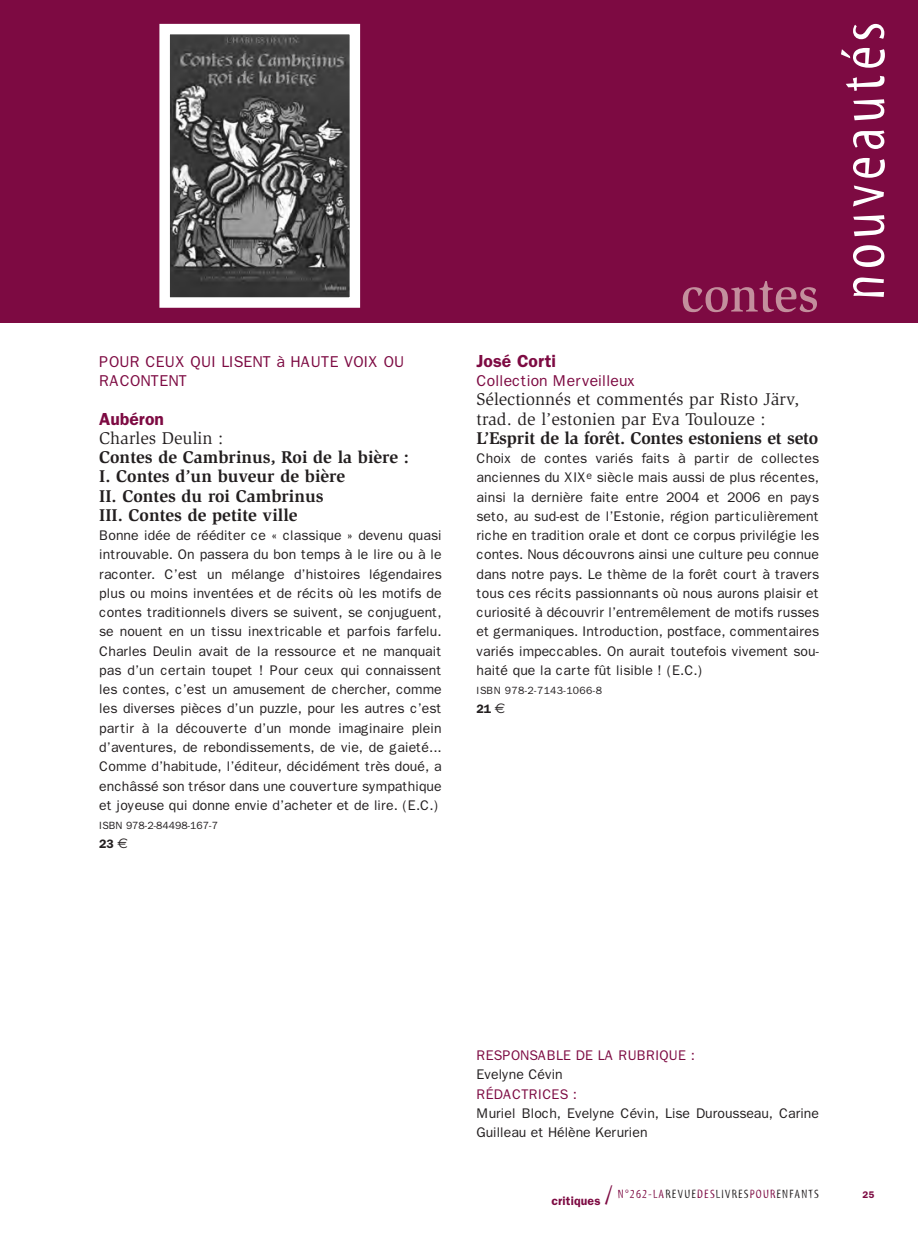
<style>
.page{position:relative;width:918px;height:1241px;background:#fff}
.page>*{position:absolute;margin:0;border:0;box-sizing:border-box;transform-origin:0 0}
.t1{font:63px "Myriad Tilt";letter-spacing:.08em;color:#fff}
.t2{font:700 17.5px/19.2px "Slimbach";color:#231f20}
.t3{font:17.5px/19.2px "Slimbach";color:#231f20}
.t4{font:600 17.5px "Franklin Gothic";color:#7d0a42}
.t5{font:15.75px/19.2px "Franklin Gothic";color:#7d0a42}
.t6{font:14px/19.2px "Franklin Gothic";color:#231f20;text-align:justify}
.t7{font:12.25px "Myriad Tilt";letter-spacing:.1em;color:#231f20}
.t8{font:600 12.25px "Franklin Gothic";color:#231f20}
.t9{font:10.5px "Franklin Gothic";letter-spacing:.015em;color:#231f20}
.t10{font:600 9.62px "Franklin Gothic";color:#7d0a42}
.s1{font-family:"Franklin Gothic";font-weight:600;color:#7d0a42}
.s2{font-weight:400}
.s3{font-family:"Euro Sans";font-weight:400;font-size:14px}
.s4{font-weight:700}
.s5{color:#7d0a42}
.s6{font-size:26.25px;color:#7d0a42}
</style>
<div class="page">
<div style="left:0;top:0;width:918px;height:322px;background:#7d0a42"></div>
<svg style="left:683px;top:281px;width:134px;height:31px"></svg>
<img style="left:170px;top:35px;width:179px;height:262px">
<div style="left:159px;top:24px;width:201px;height:284px;border:10px solid #fff"></div>
<p class="t5" style="left:99px;top:351px;width:307px">POUR CEUX QUI LISENT à HAUTE VOIX OU<br>RACONTENT</p>
<p class="t2" style="left:99px;top:410px;width:311px"><span class="s1">Aubéron<br></span><span class="s2">Charles Deulin :<br></span>Contes de Cambrinus, Roi de la bière :<br>I. Contes d’un buveur de bière<br>II. Contes du roi Cambrinus<br>III. Contes de petite ville</p>
<p class="t6" style="left:99px;top:525px;width:344px">Bonne idée de rééditer ce « classique » devenu quasi introuvable. On passera du bon temps à le lire ou à le raconter. C’est un mélange d’histoires légendaires plus ou moins inventées et de récits où les motifs de contes traditionnels divers se suivent, se conjuguent, se nouent en un tissu inextricable et parfois farfelu.<br>Charles Deulin avait de la ressource et ne manquait pas d’un certain toupet ! Pour ceux qui connaissent les contes, c’est un amusement de chercher, comme les diverses pièces d’un puzzle, pour les autres c’est partir à la découverte d’un monde imaginaire plein d’aventures, de rebondissements, de vie, de gaieté...<br>Comme d’habitude, l’éditeur, décidément très doué, a enchâssé son trésor dans une couverture sympathique et joyeuse qui donne envie d’acheter et de lire. (E.C.)</p>
<p class="t9" style="left:99px;top:819px;width:120px">ISBN 978-2-84498-167-7</p>
<p class="t8" style="left:99px;top:836px;width:30px">23 <span class="s3">€</span></p>
<p class="t1" style="left:840px;top:300px;width:280px;rotate:-90deg">nouveautés</p>
<p class="t4" style="left:476px;top:350px;width:81px">José Corti</p>
<p class="t5" style="left:476px;top:371px;width:161px">Collection Merveilleux</p>
<p class="t3" style="left:476px;top:391px;width:343px">Sélectionnés et commentés par Risto Järv, trad. de l’estonien par Eva Toulouze :<br><span class="s4">L’Esprit de la forêt. Contes estoniens et seto</span></p>
<p class="t6" style="left:476px;top:448px;width:344px">Choix de contes variés faits à partir de collectes anciennes du XIX<sup>e</sup> siècle mais aussi de plus récentes, ainsi la dernière faite entre 2004 et 2006 en pays seto, au sud-est de l’Estonie, région particulièrement riche en tradition orale et dont ce corpus privilégie les contes. Nous découvrons ainsi une culture peu connue dans notre pays. Le thème de la forêt court à travers tous ces récits passionnants où nous aurons plaisir et curiosité à découvrir l’entremêlement de motifs russes et germaniques. Introduction, postface, commentaires variés impeccables. On aurait toutefois vivement sou&shy;haité que la carte fût lisible ! (E.C.)</p>
<p class="t9" style="left:476px;top:684px;width:127px">ISBN 978-2-7143-1066-8</p>
<p class="t8" style="left:476px;top:702px;width:30px">21 <span class="s3">€</span></p>
<p class="t6" style="left:476px;top:1045px;width:344px;text-align:left"><span class="s5">RESPONSABLE DE LA RUBRIQUE :<br></span>Evelyne Cévin<br><span class="s5">RÉDACTRICES :<br></span>Muriel Bloch, Evelyne Cévin, Lise Durousseau, Carine<br>Guilleau et Hélène Kerurien</p>
<p class="t7" style="left:551px;top:1189px;width:269px"><span class="s1">critiques</span> <span class="s6">/</span> <span class="s5">N°262-LA</span>REVUE<span class="s5">DES</span>LIVRES<span class="s5">POUR</span>ENFANTS</p>
<p class="t10" style="left:862px;top:1188px;width:13px">25</p>
</div>
